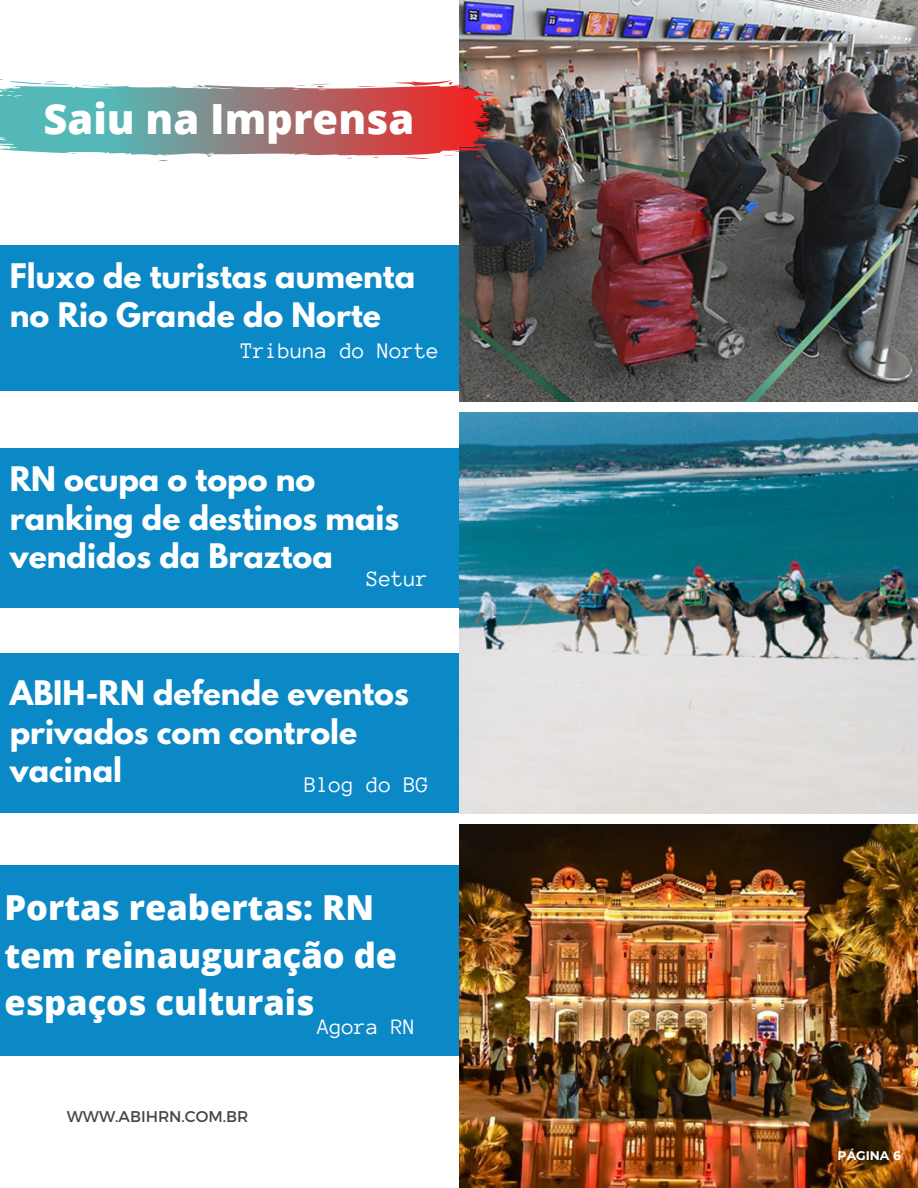
<style>
.page{position:relative;width:918px;height:1188px;background:#fff}
.page>*{position:absolute;margin:0;border:0;box-sizing:border-box;transform-origin:0 0}
.t1{font:800 41.7px "Open Sans";color:#fff}
.t2{font:800 34.5px/47.2px "Open Sans";color:#fff}
.t3{font:700 30px/38.2px "League Spartan";color:#fff}
.t4{font:22.8px "Anonymous Pro";color:#fff}
.t5{font:22.5px "Anonymous Pro";color:#fff}
.t6{font:15.6px "Montserrat";color:#454545}
.t7{font:700 12.45px "Montserrat";color:#fff}
</style>
<div class="page">
<div style="left:0;top:246px;width:471px;height:145px;background:#0b88c6"></div>
<div style="left:0;top:449px;width:503px;height:158px;background:#0b88c6"></div>
<div style="left:0;top:654px;width:514px;height:158px;background:#0b88c6"></div>
<div style="left:0;top:865px;width:470px;height:190px;background:#0b88c6"></div>
<img style="left:459px;top:0;width:459px;height:402px">
<img style="left:459px;top:413px;width:459px;height:400px">
<img style="left:459px;top:825px;width:459px;height:363px">
<svg style="left:0;top:74px;width:503px;height:88px"></svg>
<p class="t1" style="left:43px;top:90px;width:372px">Saiu na Imprensa</p>
<p class="t3" style="left:10px;top:261px;width:407px">Fluxo de turistas aumenta no Rio Grande do Norte</p>
<p class="t4" style="left:241px;top:340px;width:200px">Tribuna do Norte</p>
<p class="t3" style="left:10px;top:464px;width:391px">RN ocupa o topo no ranking de destinos mais vendidos da Braztoa</p>
<p class="t4" style="left:367px;top:567px;width:64px">Setur</p>
<p class="t3" style="left:10px;top:678px;width:401px">ABIH-RN defende eventos privados com controle vacinal</p>
<p class="t4" style="left:304px;top:773px;width:126px">Blog do BG</p>
<p class="t2" style="left:4px;top:883px;width:394px">Portas reabertas: RN tem reinauguração de espaços culturais</p>
<p class="t5" style="left:317px;top:1016px;width:100px">Agora RN</p>
<p class="t6" style="left:67px;top:1106px;width:183px">WWW.ABIHRN.COM.BR</p>
<p class="t7" style="left:838px;top:1148px;width:65px">PÁGINA 6</p>
</div>
